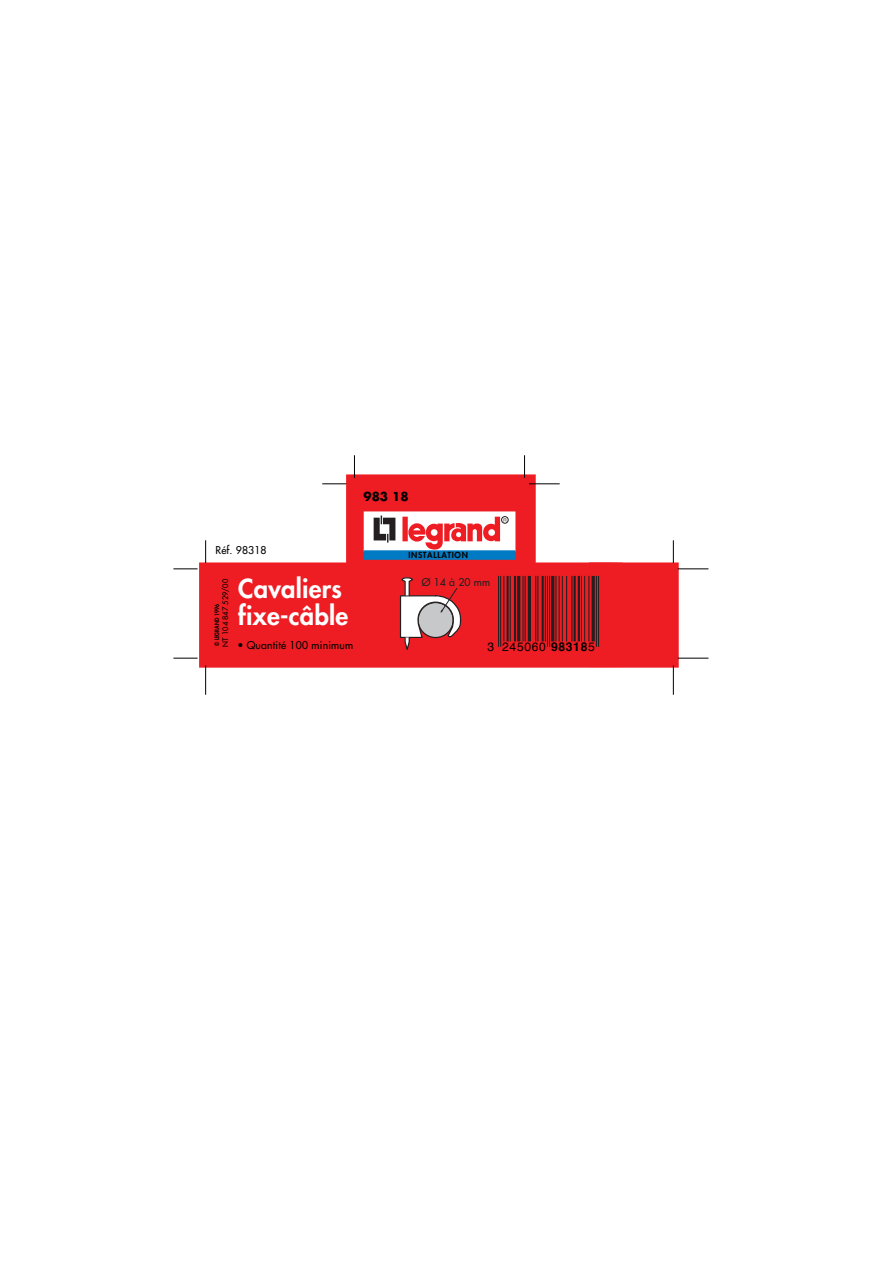
<style>
.page{position:relative;width:894px;height:1263px;background:#fff}
.page>*{position:absolute;margin:0;border:0;box-sizing:border-box;transform-origin:0 0}
.t1{font:800 25.5px/27px "Futura";letter-spacing:.01em;color:#fff}
.t2{font:12.15px "Helvetica";letter-spacing:.05em;color:#000}
.t3{font:700 12px "Futura";color:#000}
.t4{font:10.5px "Futura";letter-spacing:.02em;color:#000}
.t5{font:10.5px "Futura";color:#231f20}
.t6{font:800 8.25px "Futura";letter-spacing:.08em;color:#000}
.t7{font:7.5px "Futura";color:#000}
.t8{font:800 5.85px "Futura";letter-spacing:.005em;color:#000;scale:.9 1}
.s1{font-weight:700}
</style>
<div class="page">
<svg style="left:199px;top:474px;width:480px;height:194px;fill:#ee1d23"></svg>
<svg style="left:588px;top:562px;width:36px;height:105px"></svg>
<hr style="left:498px;top:576px;width:1px;height:71px;background:#231f20">
<hr style="left:500px;top:576px;width:1px;height:71px;background:#231f20">
<hr style="left:503px;top:576px;width:1px;height:65px;background:#231f20">
<hr style="left:507px;top:576px;width:2px;height:65px;background:#231f20">
<hr style="left:510px;top:576px;width:1px;height:65px;background:#231f20">
<hr style="left:514px;top:576px;width:2px;height:65px;background:#231f20">
<hr style="left:517px;top:576px;width:3px;height:65px;background:#231f20">
<hr style="left:522px;top:576px;width:2px;height:65px;background:#231f20">
<hr style="left:525px;top:576px;width:1px;height:65px;background:#231f20">
<hr style="left:528px;top:576px;width:3px;height:65px;background:#231f20">
<hr style="left:535px;top:576px;width:1px;height:65px;background:#231f20">
<hr style="left:537px;top:576px;width:1px;height:65px;background:#231f20">
<hr style="left:542px;top:576px;width:2px;height:65px;background:#231f20">
<hr style="left:545px;top:576px;width:1px;height:65px;background:#231f20">
<hr style="left:547px;top:576px;width:1px;height:71px;background:#231f20">
<hr style="left:549px;top:576px;width:1px;height:71px;background:#231f20">
<hr style="left:551px;top:576px;width:3px;height:65px;background:#231f20">
<hr style="left:555px;top:576px;width:2px;height:65px;background:#231f20">
<hr style="left:559px;top:576px;width:1px;height:65px;background:#231f20">
<hr style="left:562px;top:576px;width:1px;height:65px;background:#231f20">
<hr style="left:566px;top:576px;width:1px;height:65px;background:#231f20">
<hr style="left:571px;top:576px;width:1px;height:65px;background:#231f20">
<hr style="left:574px;top:576px;width:2px;height:65px;background:#231f20">
<hr style="left:578px;top:576px;width:2px;height:65px;background:#231f20">
<hr style="left:581px;top:576px;width:1px;height:65px;background:#231f20">
<hr style="left:584px;top:576px;width:1px;height:65px;background:#231f20">
<hr style="left:588px;top:576px;width:1px;height:65px;background:#231f20">
<hr style="left:592px;top:576px;width:3px;height:65px;background:#231f20">
<hr style="left:596px;top:576px;width:1px;height:71px;background:#231f20">
<hr style="left:598px;top:576px;width:1px;height:71px;background:#231f20">
<div style="left:364px;top:511px;width:151px;height:40px;background:#fff"></div>
<svg style="left:374px;top:516px;width:21px;height:27px"></svg>
<div style="left:402px;top:517px;width:6px;height:24px;background:#ee1d23"></div>
<div style="left:364px;top:550px;width:151px;height:10px;background:#007ac2"></div>
<svg style="left:408px;top:517px;width:98px;height:33px"></svg>
<div style="left:501px;top:516px;width:8px;height:8px;border:1px solid #231f20;border-radius:50%"></div>
<svg style="left:205px;top:540px;width:1px;height:23px"></svg>
<svg style="left:173px;top:568px;width:25px;height:1px"></svg>
<svg style="left:354px;top:455px;width:1px;height:23px"></svg>
<svg style="left:322px;top:483px;width:25px;height:1px"></svg>
<svg style="left:173px;top:658px;width:25px;height:1px"></svg>
<svg style="left:205px;top:665px;width:1px;height:30px"></svg>
<svg style="left:673px;top:540px;width:36px;height:29px"></svg>
<svg style="left:524px;top:455px;width:36px;height:29px"></svg>
<svg style="left:677px;top:658px;width:32px;height:1px"></svg>
<svg style="left:673px;top:665px;width:1px;height:30px"></svg>
<svg style="left:399px;top:577px;width:63px;height:72px"></svg>
<p class="t3" style="left:364px;top:488px;width:47px">983 18</p>
<p class="t4" style="left:216px;top:543px;width:53px">Réf. 98318</p>
<p class="t7" style="left:221px;top:647px;width:69px;rotate:-90deg">NT 104 847 529/00</p>
<p class="t8" style="left:213px;top:646px;width:48px;rotate:-90deg">© LEGRAND 1996</p>
<h1 class="t1" style="left:238px;top:575px;width:112px">Cavaliers fixe-câble</h1>
<p class="t4" style="left:237px;top:638px;width:117px">• Quantité 100 minimum</p>
<p class="t6" style="left:408px;top:550px;width:61px">INSTALLATION</p>
<p class="t5" style="left:422px;top:575px;width:70px">Ø 14 à 20 mm</p>
<p class="t2" style="left:487px;top:639px;width:109px">3 245060 <span class="s1">98318</span>5</p>
</div>
